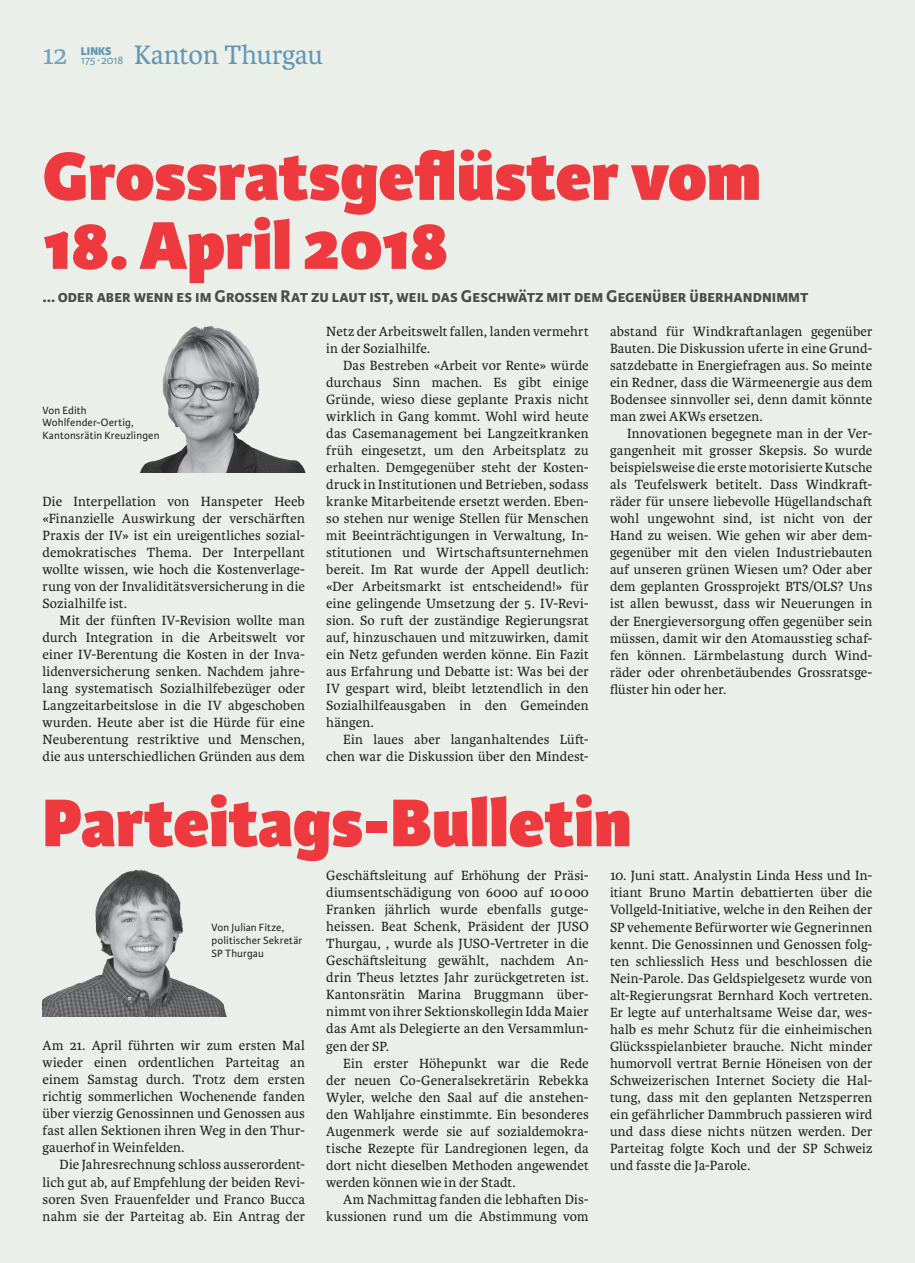
<style>
.page{position:relative;width:915px;height:1263px;background:#fff}
.page>*{position:absolute;margin:0;border:0;box-sizing:border-box;transform-origin:0 0}
.t1{font:800 72px "Karmina Sans";color:#ee3a3e}
.t2{font:28.5px "Karmina";letter-spacing:-.01em;color:#6197b5}
.t3{font:28.5px "Karmina";color:#76a3bd}
.t4{font:700 18px "Karmina Sans";color:#4b4c4d}
.t5{font:14.25px/17px "Karmina";letter-spacing:.01em;color:#231f20;text-align:justify}
.t6{font:12px "Karmina Sans";letter-spacing:-.02em;color:#6197b5}
.t7{font:800 12px "Karmina Sans";color:#6197b5}
.t8{font:11.25px/12.8px "Karmina Sans";letter-spacing:.015em;color:#231f20}
</style>
<div class="page">
<div style="left:0;top:0;width:914px;height:1263px;background:#eaf0e9"></div>
<img style="left:140px;top:325px;width:165px;height:147px">
<img style="left:43px;top:869px;width:184px;height:147px">
<p class="t6" style="left:81px;top:53px;width:44px">175 ∙ 2018</p>
<h2 class="t2" style="left:134px;top:39px;width:190px">Kanton Thurgau</h2>
<h2 class="t3" style="left:43px;top:39px;width:27px">12</h2>
<p class="t7" style="left:81px;top:44px;width:32px">LINKS</p>
<h1 class="t1" style="left:43px;top:134px;width:719px">Grossratsgeflüster vom</h1>
<h1 class="t1" style="left:43px;top:203px;width:407px">18. April 2018</h1>
<p class="t4" style="left:43px;top:286px;width:767px">…oder aber wenn es im Grossen Rat zu laut ist, weil das Geschwätz mit dem Gegenüber überhandnimmt</p>
<p class="t8" style="left:43px;top:404px;width:118px">Von Edith<br>Wohlfender-Oertig,<br>Kantonsrätin Kreuzlingen</p>
<p class="t5" style="left:43px;top:493px;width:264px">Die Interpellation von Hanspeter Heeb «Finanzielle Auswirkung der verschärften Praxis der IV» ist ein ureigentliches sozial&shy;demokratisches Thema. Der Interpellant wollte wissen, wie hoch die Kostenverlage&shy;rung von der Invaliditätsversicherung in die Sozialhilfe ist.</p>
<p class="t5" style="left:43px;top:612px;width:264px;text-indent:17px">Mit der fünften IV-Revision wollte man durch Integration in die Arbeitswelt vor einer IV-Berentung die Kosten in der Inva&shy;lidenversicherung senken. Nachdem jahre&shy;lang systematisch Sozialhilfebezüger oder Langzeitarbeitslose in die IV abgeschoben wurden. Heute aber ist die Hürde für eine Neuberentung restriktive und Menschen, die aus unterschiedlichen Gründen aus dem</p>
<p class="t5" style="left:326px;top:323px;width:264px">Netz der Arbeitswelt fallen, landen vermehrt in der Sozialhilfe.</p>
<p class="t5" style="left:326px;top:357px;width:264px;text-indent:17px">Das Bestreben «Arbeit vor Rente» würde durchaus Sinn machen. Es gibt einige Gründe, wieso diese geplante Praxis nicht wirklich in Gang kommt. Wohl wird heute das Casemanagement bei Langzeitkranken früh eingesetzt, um den Arbeitsplatz zu erhalten. Demgegenüber steht der Kosten&shy;druck in Institutionen und Betrieben, sodass kranke Mitarbeitende ersetzt werden. Eben&shy;so stehen nur wenige Stellen für Menschen mit Beeinträchtigungen in Verwaltung, In&shy;stitutionen und Wirtschaftsunternehmen bereit. Im Rat wurde der Appell deutlich: «Der Arbeitsmarkt ist entscheidend!» für eine gelingende Umsetzung der 5. IV-Revi&shy;sion. So ruft der zuständige Regierungsrat auf, hinzuschauen und mitzuwirken, damit ein Netz gefunden werden könne. Ein Fazit aus Erfahrung und Debatte ist: Was bei der IV gespart wird, bleibt letztendlich in den Sozialhilfeausgaben in den Gemeinden hängen.</p>
<p class="t5" style="left:326px;top:731px;width:264px;text-align:right">Ein laues aber langanhaltendes Lüft&shy;chen war die Diskussion über den Mindest-</p>
<p class="t5" style="left:609px;top:323px;width:264px">abstand für Windkraftanlagen gegenüber Bauten. Die Diskussion uferte in eine Grund&shy;satzdebatte in Energiefragen aus. So meinte ein Redner, dass die Wärmeenergie aus dem Bodensee sinnvoller sei, denn damit könnte man zwei AKWs ersetzen.</p>
<p class="t5" style="left:609px;top:425px;width:264px;text-indent:17px">Innovationen begegnete man in der Ver&shy;gangenheit mit grosser Skepsis. So wurde beispielsweise die erste motorisierte Kutsche als Teufelswerk betitelt. Dass Windkraft&shy;räder für unsere liebevolle Hügellandschaft wohl ungewohnt sind, ist nicht von der Hand zu weisen. Wie gehen wir aber dem&shy;gegenüber mit den vielen Industriebauten auf unseren grünen Wiesen um? Oder aber dem geplanten Grossprojekt BTS/OLS? Uns ist allen bewusst, dass wir Neuerungen in der Energieversorgung offen gegenüber sein müssen, damit wir den Atomausstieg schaf&shy;fen können. Lärmbelastung durch Wind&shy;räder oder ohrenbetäubendes Grossratsge&shy;flüster hin oder her.</p>
<h1 class="t1" style="left:43px;top:780px;width:590px">Parteitags-Bulletin</h1>
<p class="t8" style="left:211px;top:921px;width:92px">Von Julian Fitze, politischer Sekretär<br>SP Thurgau</p>
<p class="t5" style="left:43px;top:1037px;width:264px">Am 21. April führten wir zum ersten Mal wieder einen ordentlichen Parteitag an einem Samstag durch. Trotz dem ersten richtig sommerlichen Wochenende fanden über vierzig Genossinnen und Genossen aus fast allen Sektionen ihren Weg in den Thur&shy;gauerhof in Weinfelden.</p>
<p class="t5" style="left:43px;top:1156px;width:264px;text-indent:17px">Die Jahresrechnung schloss ausserordent&shy;lich gut ab, auf Empfehlung der beiden Revi&shy;soren Sven Frauenfelder und Franco Bucca nahm sie der Parteitag ab. Ein Antrag der</p>
<p class="t5" style="left:326px;top:867px;width:264px">Geschäftsleitung auf Erhöhung der Präsi&shy;diumsentschädigung von 6000 auf 10000<br>Franken jährlich wurde ebenfalls gutge&shy;heissen. Beat Schenk, Präsident der JUSO Thurgau, , wurde als JUSO-Vertreter in die Geschäftsleitung gewählt, nachdem An&shy;drin Theus letztes Jahr zurückgetreten ist.<br>Kantonsrätin Marina Bruggmann über&shy;nimmt von ihrer Sektionskollegin Idda Maier das Amt als Delegierte an den Versammlun&shy;gen der SP.</p>
<p class="t5" style="left:326px;top:1054px;width:264px;text-indent:17px">Ein erster Höhepunkt war die Rede der neuen Co-Generalsekretärin Rebekka Wyler, welche den Saal auf die anstehen&shy;den Wahljahre einstimmte. Ein besonderes Augenmerk werde sie auf sozialdemokra&shy;tische Rezepte für Landregionen legen, da dort nicht dieselben Methoden angewendet werden können wie in der Stadt.</p>
<p class="t5" style="left:326px;top:1191px;width:264px;text-align:right">Am Nachmittag fanden die lebhaften Dis&shy;kussionen rund um die Abstimmung vom</p>
<p class="t5" style="left:609px;top:867px;width:264px">10. Juni statt. Analystin Linda Hess und In&shy;itiant Bruno Martin debattierten über die Vollgeld-Initiative, welche in den Reihen der SP vehemente Befürworter wie Gegnerinnen kennt. Die Genossinnen und Genossen folg&shy;ten schliesslich Hess und beschlossen die Nein-Parole. Das Geldspielgesetz wurde von alt-Regierungsrat Bernhard Koch vertreten.<br>Er legte auf unterhaltsame Weise dar, wes&shy;halb es mehr Schutz für die einheimischen Glücksspielanbieter brauche. Nicht minder humorvoll vertrat Bernie Höneisen von der Schweizerischen Internet Society die Hal&shy;tung, dass mit den geplanten Netzsperren ein gefährlicher Dammbruch passieren wird und dass diese nichts nützen werden. Der Parteitag folgte Koch und der SP Schweiz und fasste die Ja-Parole.</p>
</div>
